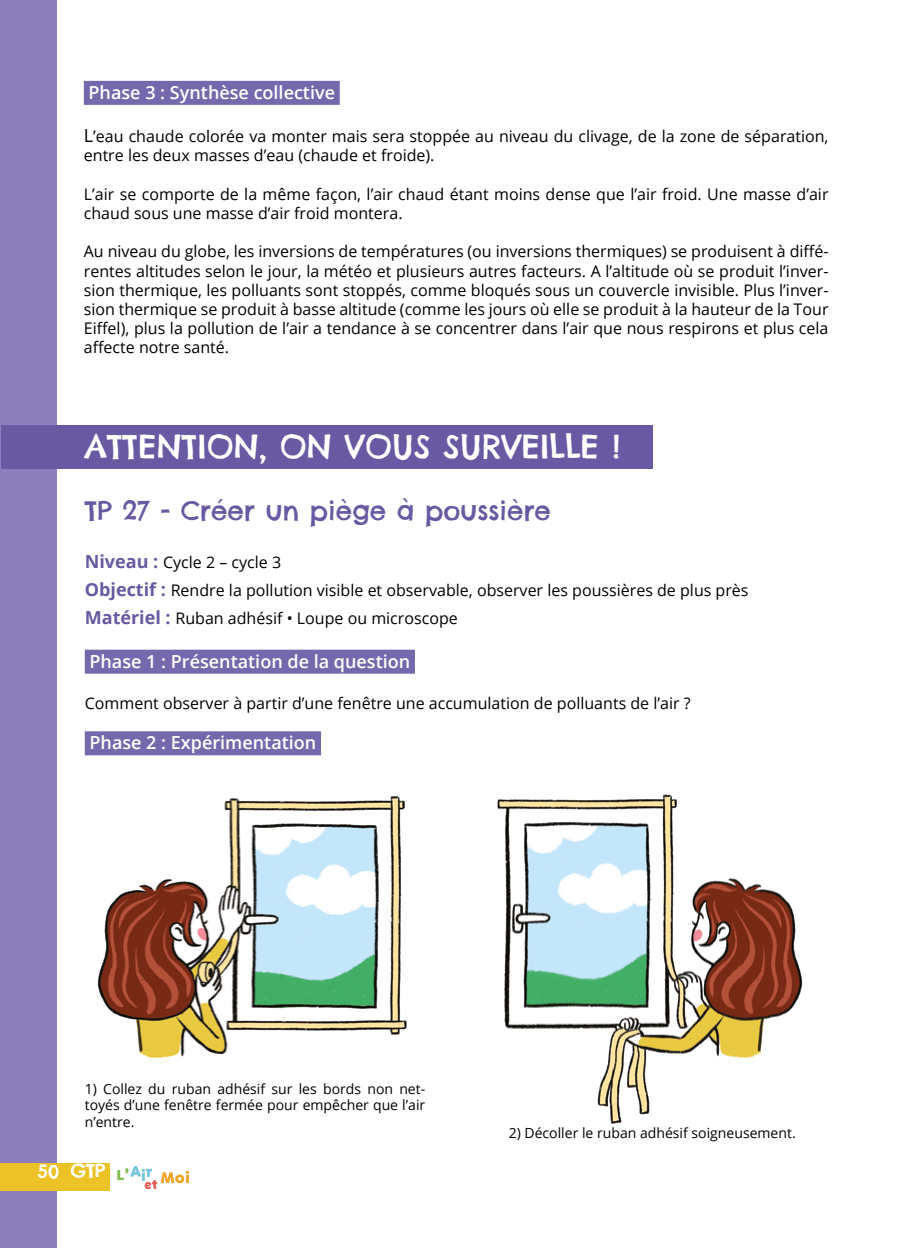
<style>
.page{position:relative;width:908px;height:1248px;background:#fff}
.page>*{position:absolute;margin:0;border:0;box-sizing:border-box;transform-origin:0 0}
.t1{font:32px "Chelsea Market";color:#fff}
.t2{font:26px "Chelsea Market";color:#6859a2}
.t3{font:600 18px "Open Sans";color:#fff}
.t4{font:18px "Chelsea Market";color:#fff}
.t5{font:16px/19.2px "Open Sans";color:#000}
.t6{font:14px/16.8px "Open Sans";color:#000;text-align:justify}
.s1{font-size:18px}
.s2{font-weight:700;font-size:18px;color:#6859a2}
</style>
<div class="page">
<div style="left:0;top:0;width:57px;height:1247px;background:#8c7fbb"></div>
<div style="left:0;top:1162px;width:109px;height:28px;background:#ebc327"></div>
<svg style="left:117px;top:1166px;width:72px;height:22px"></svg>
<div style="left:84px;top:81px;width:255px;height:24px;background:#7668ac"></div>
<div style="left:1px;top:425px;width:651px;height:44px;background:#6859a2"></div>
<div style="left:85px;top:649px;width:330px;height:24px;background:#7668ac"></div>
<div style="left:85px;top:731px;width:236px;height:24px;background:#7668ac"></div>
<img style="left:97px;top:796px;width:310px;height:262px">
<img style="left:497px;top:794px;width:306px;height:330px">
<p class="t3" style="left:88px;top:80px;width:248px">Phase 3 : Synthèse collective</p>
<p class="t5" style="left:84px;top:126px;width:745px"><span class="s1">L</span>’eau chaude colorée va monter mais sera stoppée au niveau du clivage, de la zone de séparation, entre les deux masses d’eau (chaude et froide).</p>
<p class="t5" style="left:84px;top:184px;width:745px">L’air se comporte de la même façon, l’air chaud étant moins dense que l’air froid. Une masse d’air chaud sous une masse d’air froid montera.</p>
<p class="t5" style="left:84px;top:241px;width:745px;text-align:justify">Au niveau du globe, les inversions de températures (ou inversions thermiques) se produisent à diffé&shy;rentes altitudes selon le jour, la météo et plusieurs autres facteurs. A l’altitude où se produit l’inver&shy;sion thermique, les polluants sont stoppés, comme bloqués sous un couvercle invisible. Plus l’inver&shy;sion thermique se produit à basse altitude (comme les jours où elle se produit à la hauteur de la Tour Eiffel), plus la pollution de l’air a tendance à se concentrer dans l’air que nous respirons et plus cela affecte notre santé.</p>
<p class="t1" style="left:85px;top:426px;width:537px">ATTENTION, ON VOUS SURVEILLE !</p>
<p class="t2" style="left:85px;top:494px;width:467px">TP 27 - Créer un piège à poussière</p>
<p class="t5" style="left:85px;top:552px;width:198px"><span class="s2">Niveau :</span> Cycle 2 – cycle 3</p>
<p class="t5" style="left:85px;top:580px;width:665px"><span class="s2">Objectif :</span> Rendre la pollution visible et observable, observer les poussières de plus près</p>
<p class="t5" style="left:85px;top:608px;width:374px"><span class="s2">Matériel :</span> Ruban adhésif • Loupe ou microscope</p>
<p class="t3" style="left:89px;top:648px;width:322px">Phase 1 : Présentation de la question</p>
<p class="t5" style="left:85px;top:692px;width:607px">Comment observer à partir d’une fenêtre une accumulation de polluants de l’air ?</p>
<p class="t3" style="left:89px;top:730px;width:228px">Phase 2 : Expérimentation</p>
<p class="t6" style="left:85px;top:1079px;width:342px">1) Collez du ruban adhésif sur les bords non net&shy;toyés d’une fenêtre fermée pour empêcher que l’air n’entre.</p>
<p class="t4" style="left:38px;top:1159px;width:68px">50 GTP</p>
<p class="t6" style="left:508px;top:1123px;width:288px">2) Décoller le ruban adhésif soigneusement.</p>
</div>
